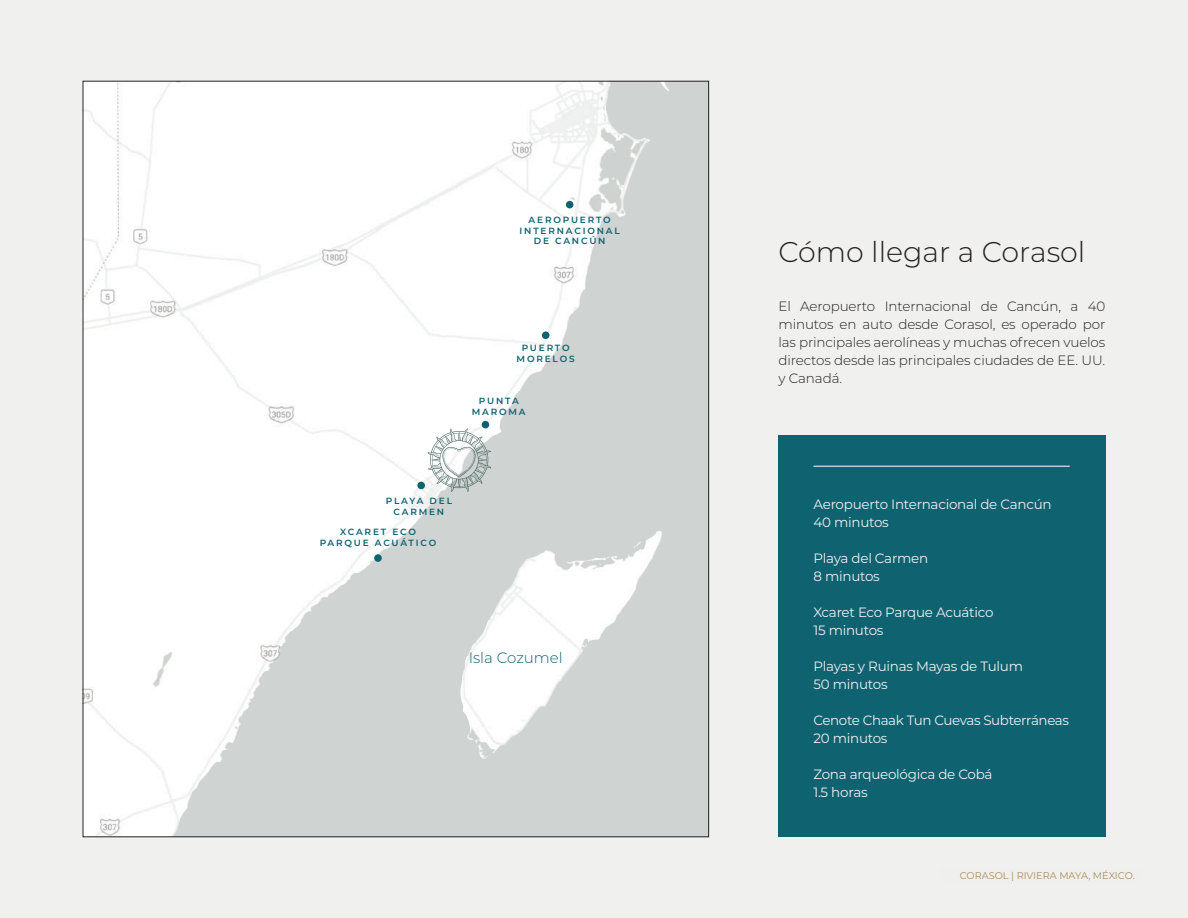
<style>
.page{position:relative;width:1188px;height:918px;background:#f0f0ef}
.page>*{position:absolute;margin:0;border:0;box-sizing:border-box;transform-origin:0 0}
.t1{font:300 28.5px "Montserrat";color:#231f20}
.t2{font:300 15px "Montserrat";color:#0f6371}
.t3{font:13.5px/18px "Montserrat";letter-spacing:-.02em;color:#eff0ed}
.t4{font:300 13.5px/18px "Montserrat";letter-spacing:-.01em;color:#231f20;text-align:justify}
.t5{font:300 10.5px "Saol Text";letter-spacing:.02em;color:#cc8261}
.t6{font:9.75px "Montserrat";color:#ae8a5a}
.t7{font:600 9px/10.5px "Montserrat";letter-spacing:.2em;color:#0e6272;text-align:center}
.t8{font:600 9px/10.5px "Montserrat";letter-spacing:.2em;color:#0f6371;text-align:center}
</style>
<div class="page">
<div style="left:778px;top:435px;width:327px;height:402px;background:#0f6371"></div>
<hr style="left:813px;top:466px;width:257px;height:1px;background:#fff">
<div style="left:85px;top:83px;width:70px;height:752px;background:#fff"></div>
<svg style="left:155px;top:83px;width:552px;height:752px;fill:#fdfdfd"></svg>
<svg style="left:428px;top:428px;width:63px;height:64px"></svg>
<div style="left:417px;top:482px;width:8px;height:7px;background:#0f6371;border-radius:50%"></div>
<div style="left:374px;top:554px;width:8px;height:8px;background:#0f6371;border-radius:50%"></div>
<div style="left:542px;top:332px;width:7px;height:7px;background:#0f6371;border-radius:50%"></div>
<div style="left:566px;top:201px;width:7px;height:7px;background:#0f6371;border-radius:50%"></div>
<div style="left:482px;top:421px;width:7px;height:7px;background:#0f6371;border-radius:50%"></div>
<p class="t7" style="left:520px;top:214px;width:102px">AEROPUERTO<br>INTERNACIONAL<br>DE CANCÚN</p>
<p class="t8" style="left:517px;top:342px;width:60px">PUERTO<br>MORELOS</p>
<p class="t8" style="left:472px;top:395px;width:55px">PUNTA<br>MAROMA</p>
<p class="t8" style="left:386px;top:495px;width:68px">PLAYA DEL<br>CARMEN</p>
<p class="t7" style="left:320px;top:526px;width:118px">XCARET ECO<br>PARQUE ACUÁTICO</p>
<p class="t2" style="left:469px;top:647px;width:96px">Isla Cozumel</p>
<h1 class="t1" style="left:779px;top:233px;width:308px">Cómo llegar a Corasol</h1>
<p class="t4" style="left:779px;top:297px;width:328px">El Aeropuerto Internacional de Cancún, a 40 minutos en auto desde Corasol, es operado por las principales aerolíneas y muchas ofrecen vuelos directos desde las principales ciudades de EE. UU. y Canadá.</p>
<p class="t3" style="left:813px;top:494px;width:240px">Aeropuerto Internacional de Cancún<br>40 minutos</p>
<p class="t3" style="left:813px;top:548px;width:116px">Playa del Carmen<br>8 minutos</p>
<p class="t3" style="left:813px;top:602px;width:182px">Xcaret Eco Parque Acuático<br>15 minutos</p>
<p class="t3" style="left:813px;top:656px;width:211px">Playas y Ruinas Mayas de Tulum<br>50 minutos</p>
<p class="t3" style="left:813px;top:710px;width:257px">Cenote Chaak Tun Cuevas Subterráneas<br>20 minutos</p>
<p class="t3" style="left:813px;top:764px;width:181px">Zona arqueológica de Cobá<br>1.5 horas</p>
<p class="t6" style="left:960px;top:869px;width:177px">CORASOL | RIVIERA MAYA, MÉXICO.</p>
<p class="t5" style="left:959px;top:869px;width:177px">CORASOL | RIVIERA MAYA, MEXICO</p>
</div>
